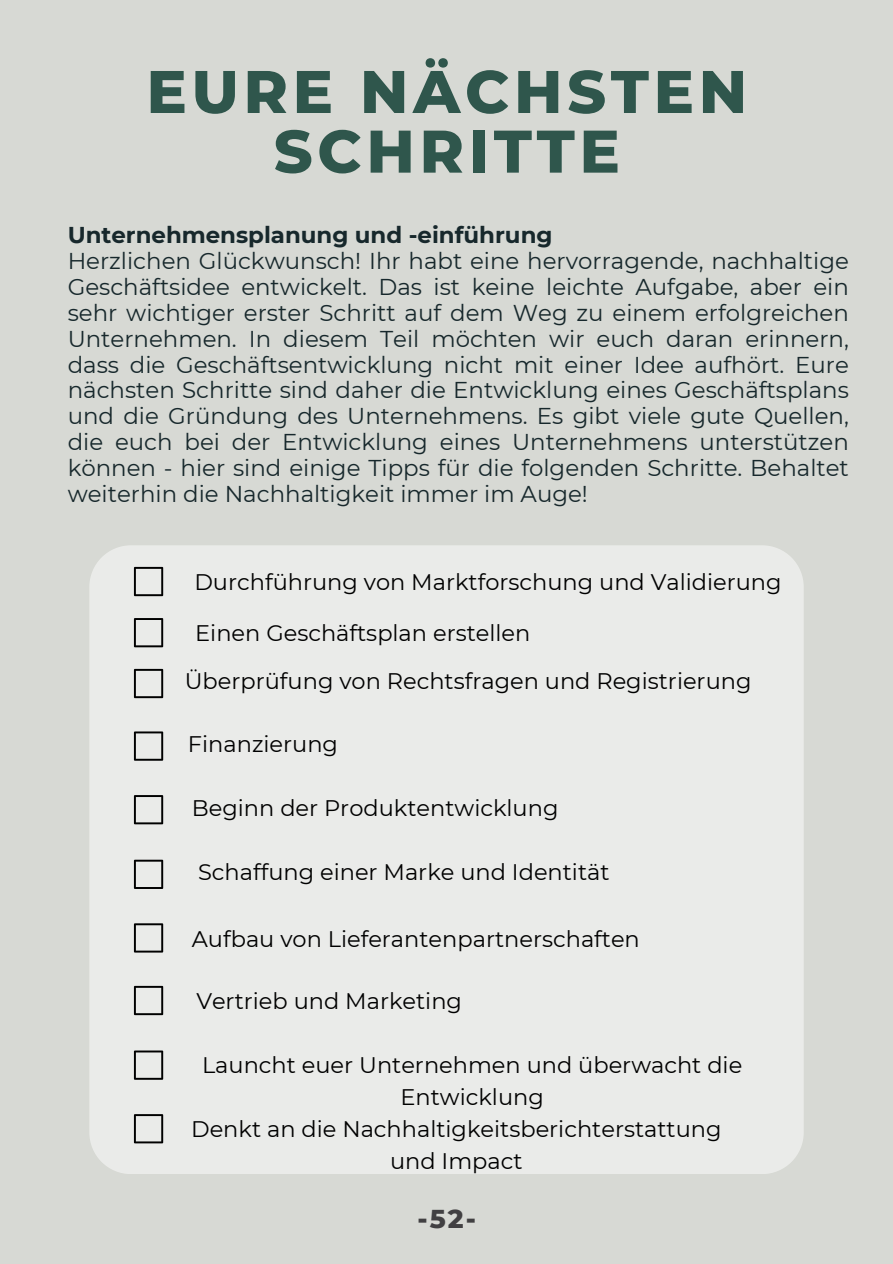
<style>
.page{position:relative;width:893px;height:1264px;background:#fff}
.page>*{position:absolute;margin:0;border:0;box-sizing:border-box;transform-origin:0 0}
.t1{font:800 60px/59.7px "Montserrat";letter-spacing:.08em;color:#2f564c;text-align:center}
.t2{font:800 26.4px "Montserrat";color:#414042}
.t3{font:22.95px/25.8px "Montserrat";color:#17282c;text-align:justify}
.t4{font:700 22.95px "Montserrat";color:#17282c}
.t5{font:22.5px/31.5px "Montserrat";color:#000;text-align:center}
</style>
<div class="page">
<div style="left:0;top:0;width:892px;height:1263px;background:#d7d9d4"></div>
<div style="left:89px;top:545px;width:714px;height:629px;background:#eaebe9"></div>
<svg style="left:134px;top:618px;width:29px;height:29px"></svg>
<svg style="left:134px;top:567px;width:29px;height:29px"></svg>
<svg style="left:134px;top:669px;width:29px;height:29px"></svg>
<svg style="left:134px;top:731px;width:29px;height:29px"></svg>
<svg style="left:134px;top:795px;width:29px;height:29px"></svg>
<svg style="left:134px;top:859px;width:29px;height:30px"></svg>
<svg style="left:134px;top:923px;width:29px;height:29px"></svg>
<svg style="left:134px;top:985px;width:29px;height:30px"></svg>
<svg style="left:134px;top:1050px;width:29px;height:29px"></svg>
<svg style="left:134px;top:1114px;width:29px;height:29px"></svg>
<p class="t1" style="left:146px;top:62px;width:602px">EURE NÄCHSTEN<br>SCHRITTE</p>
<p class="t4" style="left:68px;top:221px;width:486px">Unternehmensplanung und -einführung</p>
<p class="t3" style="left:68px;top:248px;width:782px">Herzlichen Glückwunsch! Ihr habt eine hervorragende, nachhaltige Geschäftsidee entwickelt. Das ist keine leichte Aufgabe, aber ein sehr wichtiger erster Schritt auf dem Weg zu einem erfolgreichen Unternehmen. In diesem Teil möchten wir euch daran erinnern, dass die Geschäftsentwicklung nicht mit einer Idee aufhört. Eure nächsten Schritte sind daher die Entwicklung eines Geschäftsplans und die Gründung des Unternehmens. Es gibt viele gute Quellen, die euch bei der Entwicklung eines Unternehmens unterstützen können - hier sind einige Tipps für die folgenden Schritte. Behaltet weiterhin die Nachhaltigkeit immer im Auge!</p>
<p class="t5" style="left:194px;top:566px;width:588px">Durchführung von Marktforschung und Validierung</p>
<p class="t5" style="left:195px;top:617px;width:336px">Einen Geschäftsplan erstellen</p>
<p class="t5" style="left:185px;top:665px;width:568px">Überprüfung von Rechtsfragen und Registrierung</p>
<p class="t5" style="left:188px;top:728px;width:152px">Finanzierung</p>
<p class="t5" style="left:192px;top:792px;width:368px">Beginn der Produktentwicklung</p>
<p class="t5" style="left:198px;top:856px;width:413px">Schaffung einer Marke und Identität</p>
<p class="t5" style="left:192px;top:922px;width:449px">Aufbau von Lieferantenpartnerschaften</p>
<p class="t5" style="left:196px;top:985px;width:267px">Vertrieb und Marketing</p>
<p class="t5" style="left:202px;top:1049px;width:541px">Launcht euer Unternehmen und überwacht die<br>Entwicklung</p>
<p class="t5" style="left:191px;top:1113px;width:532px">Denkt an die Nachhaltigkeitsberichterstattung und Impact</p>
<p class="t2" style="left:417px;top:1201px;width:60px">-52-</p>
</div>
